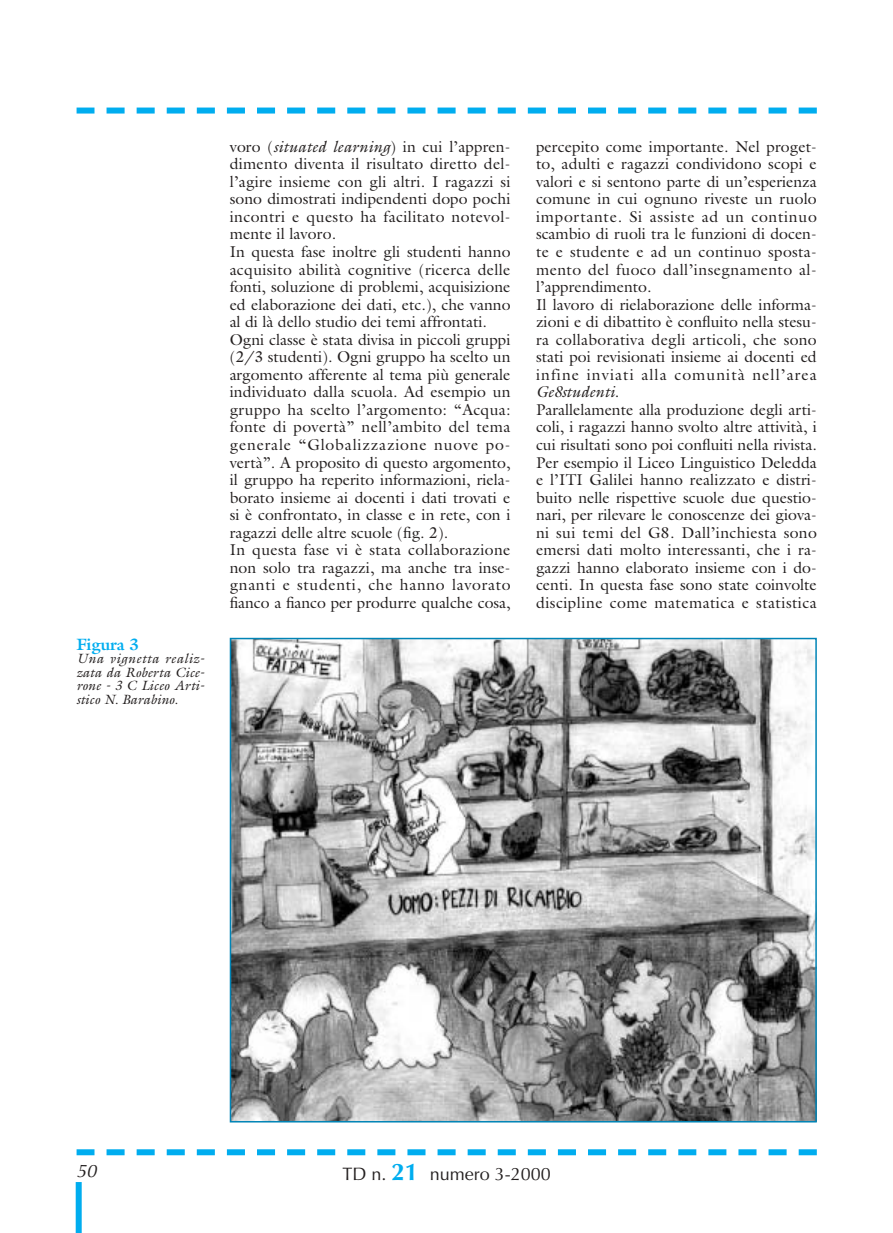
<style>
.page{position:relative;width:893px;height:1233px;background:#fff}
.page>*{position:absolute;margin:0;border:0;box-sizing:border-box;transform-origin:0 0}
.t1{font:18px "Optima";color:#231f1f}
.t2{font:italic 18px "Optima";color:#231f1f}
.t3{font:700 16.5px "Galliard";letter-spacing:-.01em;color:#00adef}
.t4{font:15.75px/17.5px "Galliard";color:#231f1f}
.t5{font:italic 13.5px/13.5px "Galliard";color:#231f1f;text-align:justify}
.s1{font-style:italic}
.s2{font-weight:700;font-size:24px;color:#00adef}
</style>
<div class="page">
<div style="left:76px;top:1182px;width:6px;height:51px;background:#00adef"></div>
<svg style="left:94px;top:1149px;width:693px;height:6px"></svg>
<div style="left:77px;top:1149px;width:17px;height:6px;background:#00adef"></div>
<div style="left:798px;top:1149px;width:18px;height:6px;background:#00adef"></div>
<svg style="left:94px;top:108px;width:693px;height:6px"></svg>
<div style="left:77px;top:108px;width:17px;height:6px;background:#00adef"></div>
<div style="left:798px;top:108px;width:18px;height:6px;background:#00adef"></div>
<img style="left:233px;top:641px;width:580px;height:479px">
<div style="left:230px;top:638px;width:586px;height:485px;border:2px solid #0084b6"></div>
<p class="t3" style="left:77px;top:638px;width:64px">Figura 3</p>
<p class="t5" style="left:77px;top:653px;width:130px">Una vignetta realiz&shy;zata da Roberta Cice&shy;rone - 3 C Liceo Arti&shy;stico N. Barabino.</p>
<p class="t4" style="left:230px;top:139px;width:282px">voro (<span class="s1">situated learning</span>) in cui l’appren&shy;dimento diventa il risultato diretto del&shy;l’agire insieme con gli altri. I ragazzi si sono dimostrati indipendenti dopo pochi incontri e questo ha facilitato notevol&shy;mente il lavoro.<br>In questa fase inoltre gli studenti hanno acquisito abilità cognitive (ricerca delle fonti, soluzione di problemi, acquisizione ed elaborazione dei dati, etc.), che vanno al di là dello studio dei temi affrontati.<br>Ogni classe è stata divisa in piccoli gruppi (2/3 studenti). Ogni gruppo ha scelto un argomento afferente al tema più generale individuato dalla scuola. Ad esempio un gruppo ha scelto l’argomento: “Acqua: fonte di povertà” nell’ambito del tema generale “Globalizzazione nuove po&shy;vertà”. A proposito di questo argomento, il gruppo ha reperito informazioni, riela&shy;borato insieme ai docenti i dati trovati e si è confrontato, in classe e in rete, con i ragazzi delle altre scuole (fig. 2).<br>In questa fase vi è stata collaborazione non solo tra ragazzi, ma anche tra inse&shy;gnanti e studenti, che hanno lavorato fianco a fianco per produrre qualche cosa,</p>
<p class="t4" style="left:536px;top:139px;width:282px">percepito come importante. Nel proget&shy;to, adulti e ragazzi condividono scopi e valori e si sentono parte di un’esperienza comune in cui ognuno riveste un ruolo importante. Si assiste ad un continuo scambio di ruoli tra le funzioni di docen&shy;te e studente e ad un continuo sposta&shy;mento del fuoco dall’insegnamento al&shy;l’apprendimento.<br>Il lavoro di rielaborazione delle informa&shy;zioni e di dibattito è confluito nella stesu&shy;ra collaborativa degli articoli, che sono stati poi revisionati insieme ai docenti ed infine inviati alla comunità nell’area <span class="s1">Ge8studenti</span>.<br>Parallelamente alla produzione degli arti&shy;coli, i ragazzi hanno svolto altre attività, i cui risultati sono poi confluiti nella rivista.<br>Per esempio il Liceo Linguistico Deledda e l’ITI Galilei hanno realizzato e distri&shy;buito nelle rispettive scuole due questio&shy;nari, per rilevare le conoscenze dei giova&shy;ni sui temi del G8. Dall’inchiesta sono emersi dati molto interessanti, che i ra&shy;gazzi hanno elaborato insieme con i do&shy;centi. In questa fase sono state coinvolte discipline come matematica e statistica</p>
<p class="t2" style="left:77px;top:1164px;width:22px">50</p>
<p class="t1" style="left:342px;top:1167px;width:210px">TD n. <span class="s2">21</span> numero 3-2000</p>
</div>
